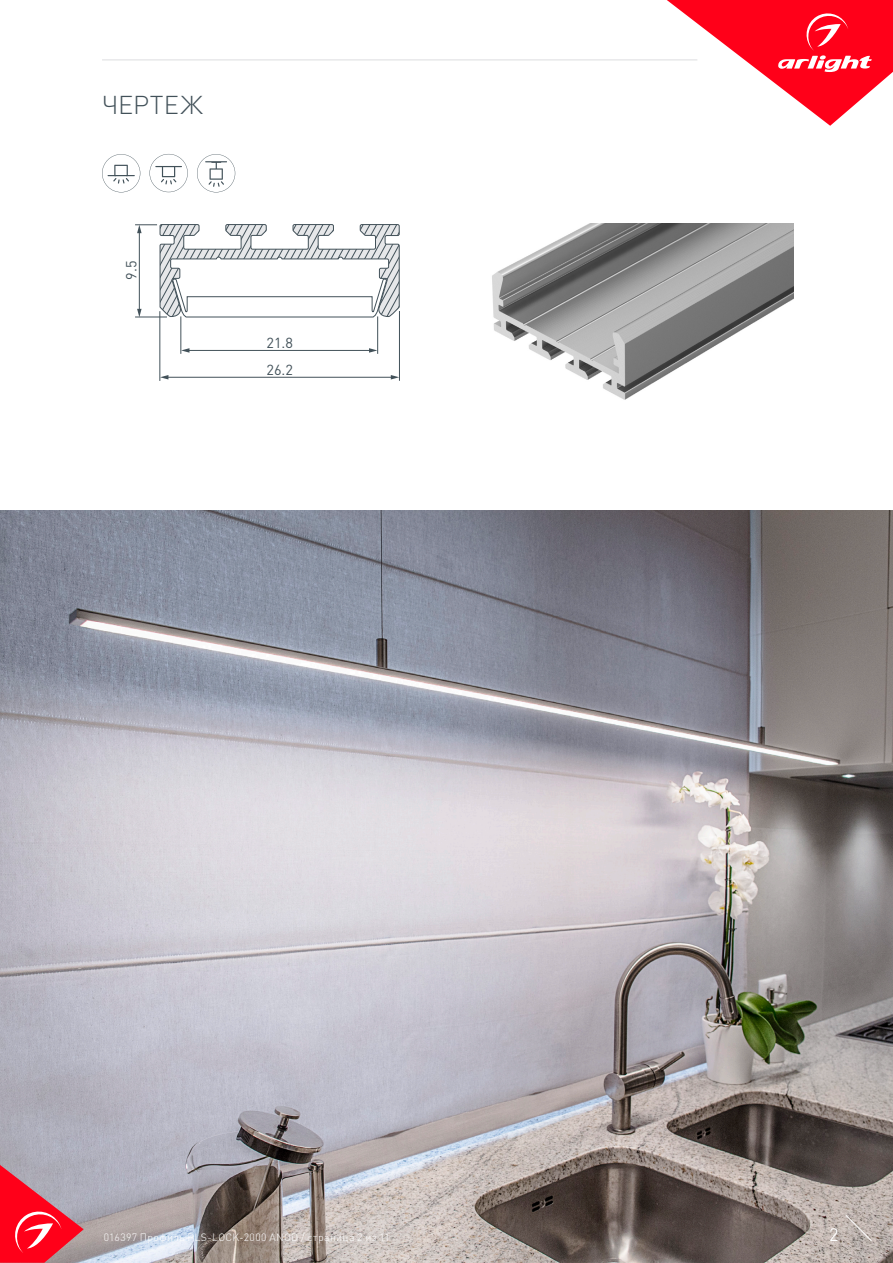
<style>
.page{position:relative;width:893px;height:1263px;background:#fff}
.page>*{position:absolute;margin:0;border:0;box-sizing:border-box;transform-origin:0 0}
.t1{font:300 25.5px "DIN Pro";letter-spacing:.01em;color:#425159}
.t2{font:18px "DIN Pro";color:#fff}
.t3{font:14.4px "DIN Pro";color:#425159}
.t4{font:300 10.5px "DIN Pro";letter-spacing:.035em;color:#fff}
</style>
<div class="page">
<img style="left:0;top:510px;width:893px;height:753px">
<svg style="left:0;top:1165px;width:84px;height:98px;background:#dc4f61"></svg>
<svg style="left:845px;top:1215px;width:27px;height:26px"></svg>
<svg style="left:667px;top:0;width:226px;height:126px"></svg>
<hr style="left:102px;top:60px;width:595px;height:1px;background:#dcdddf">
<img style="left:492px;top:223px;width:302px;height:177px">
<svg style="left:150px;top:154px;width:38px;height:38px"></svg>
<svg style="left:102px;top:154px;width:38px;height:38px"></svg>
<svg style="left:197px;top:154px;width:38px;height:38px"></svg>
<hr style="left:167px;top:377px;width:225px;height:1px;background:#425159">
<svg style="left:391px;top:375px;width:8px;height:4px"></svg>
<svg style="left:161px;top:375px;width:7px;height:4px"></svg>
<hr style="left:188px;top:350px;width:183px;height:1px;background:#425159">
<svg style="left:369px;top:348px;width:8px;height:5px"></svg>
<svg style="left:182px;top:348px;width:7px;height:5px"></svg>
<hr style="left:399px;top:311px;width:1px;height:70px;background:#425159">
<hr style="left:160px;top:311px;width:1px;height:70px;background:#425159">
<hr style="left:181px;top:316px;width:1px;height:38px;background:#425159">
<hr style="left:377px;top:316px;width:1px;height:38px;background:#425159">
<svg style="left:135px;top:224px;width:265px;height:94px"></svg>
<p class="t1" style="left:102px;top:87px;width:102px">ЧЕРТЕЖ</p>
<h3 class="t3" style="left:122px;top:280px;width:20px;rotate:-90deg">9.5</h3>
<h3 class="t3" style="left:267px;top:333px;width:28px">21.8</h3>
<h3 class="t3" style="left:267px;top:360px;width:28px">26.2</h3>
<p class="t4" style="left:104px;top:1230px;width:287px">016397 Профиль PLS-LOCK-2000 ANOD / страница 2 из 11</p>
<p class="t2" style="left:829px;top:1222px;width:11px">2</p>
</div>
